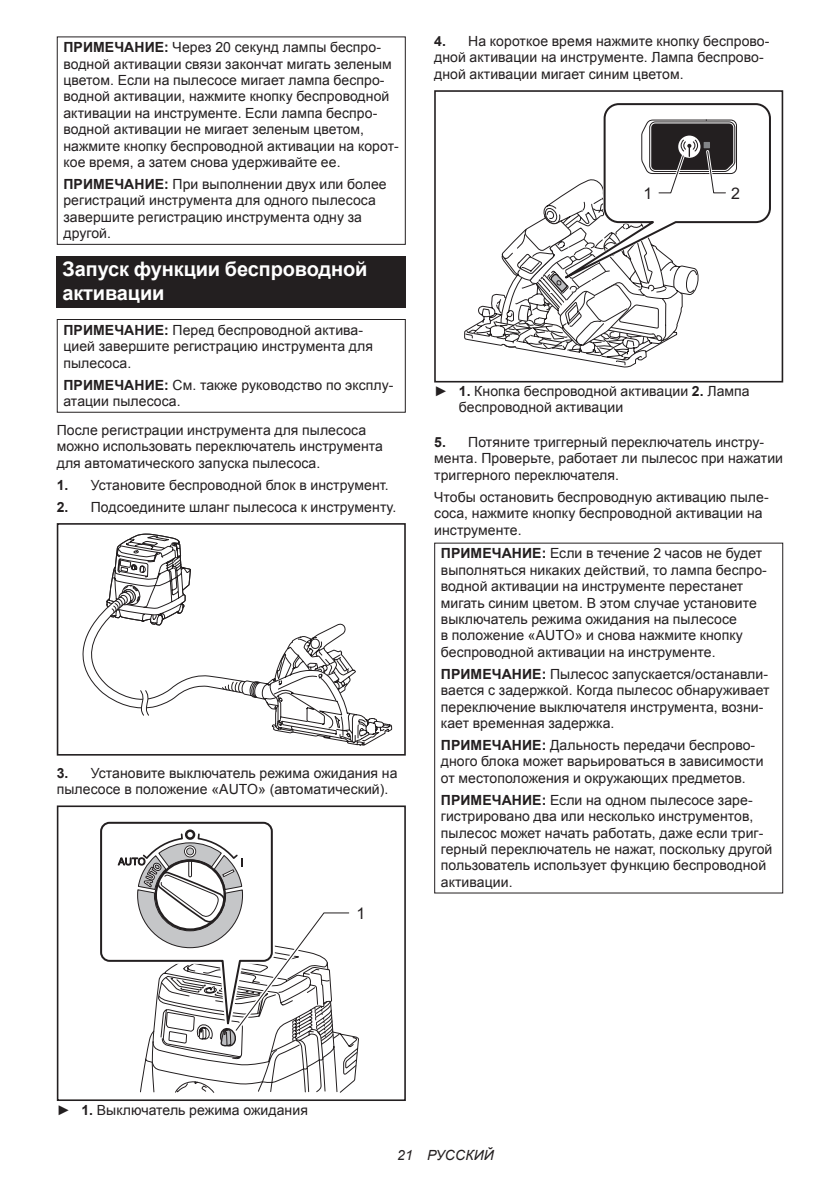
<style>
.page{position:relative;width:840px;height:1191px;background:#fff}
.page>*{position:absolute;margin:0;border:0;box-sizing:border-box;transform-origin:0 0}
.t1{font:700 20px/23.4px "Arial";letter-spacing:-.01em;color:#fff}
.t2{font:16px "Arial";color:#231f20}
.t3{font:14px/16.4px "Arial";letter-spacing:.005em;color:#231f20}
.t4{font:italic 14px "Arial";letter-spacing:.005em;color:#231f20}
.s1{font-weight:700}
</style>
<div class="page">
<div style="left:57px;top:36px;width:348px;height:209px;border:1px solid #231f20"></div>
<div style="left:57px;top:256px;width:348px;height:52px;background:#231f20"></div>
<div style="left:57px;top:319px;width:348px;height:94px;border:1px solid #231f20"></div>
<svg style="left:82px;top:533px;width:310px;height:213px"></svg>
<div style="left:57px;top:727px;width:73px;height:28px;background:#fff"></div>
<div style="left:57px;top:523px;width:348px;height:232px;border:2px solid #231f20"></div>
<div style="left:57px;top:805px;width:348px;height:296px;border:2px solid #231f20"></div>
<svg style="left:99px;top:821px;width:259px;height:280px"></svg>
<div style="left:434px;top:90px;width:348px;height:292px;border:2px solid #231f20"></div>
<svg style="left:464px;top:104px;width:305px;height:264px"></svg>
<p class="t3" style="left:63px;top:39px;width:337px"><span class="s1">ПРИМЕЧАНИЕ:</span> Через 20 секунд лампы беспро&shy;водной активации связи закончат мигать зеленым цветом. Если на пылесосе мигает лампа беспро&shy;водной активации, нажмите кнопку беспроводной активации на инструменте. Если лампа беспро&shy;водной активации не мигает зеленым цветом, нажмите кнопку беспроводной активации на корот&shy;кое время, а затем снова удерживайте ее.</p>
<p class="t3" style="left:63px;top:176px;width:324px"><span class="s1">ПРИМЕЧАНИЕ:</span> При выполнении двух или более регистраций инструмента для одного пылесоса завершите регистрацию инструмента одну за другой.</p>
<h1 class="t1" style="left:62px;top:258px;width:306px">Запуск функции беспроводной активации</h1>
<p class="t3" style="left:63px;top:322px;width:311px"><span class="s1">ПРИМЕЧАНИЕ:</span> Перед беспроводной актива&shy;цией завершите регистрацию инструмента для пылесоса.</p>
<p class="t3" style="left:63px;top:377px;width:331px"><span class="s1">ПРИМЕЧАНИЕ:</span> См. также руководство по эксплу&shy;атации пылесоса.</p>
<p class="t3" style="left:57px;top:422px;width:327px">После регистрации инструмента для пылесоса можно использовать переключатель инструмента для автоматического запуска пылесоса.</p>
<p class="t3" style="left:57px;top:476px;width:333px"><span class="s1">1.</span> Установите беспроводной блок в инструмент.</p>
<p class="t3" style="left:57px;top:499px;width:341px"><span class="s1">2.</span> Подсоедините шланг пылесоса к инструменту.</p>
<p class="t3" style="left:57px;top:764px;width:342px"><span class="s1">3.</span> Установите выключатель режима ожидания на пылесосе в положение «AUTO» (автоматический).</p>
<p class="t2" style="left:356px;top:902px;width:10px">1</p>
<p class="t3" style="left:434px;top:33px;width:336px"><span class="s1">4.</span> На короткое время нажмите кнопку беспрово&shy;дной активации на инструменте. Лампа беспрово&shy;дной активации мигает синим цветом.</p>
<p class="t2" style="left:643px;top:183px;width:10px">1</p>
<p class="t2" style="left:730px;top:183px;width:10px">2</p>
<p class="t3" style="left:458px;top:383px;width:292px;text-indent:-25px">► <span class="s1">1.</span> Кнопка беспроводной активации <span class="s1">2.</span> Лампа беспроводной активации</p>
<p class="t3" style="left:434px;top:434px;width:350px"><span class="s1">5.</span> Потяните триггерный переключатель инстру&shy;мента. Проверьте, работает ли пылесос при нажатии триггерного переключателя.</p>
<p class="t3" style="left:434px;top:489px;width:336px">Чтобы остановить беспроводную активацию пыле&shy;соса, нажмите кнопку беспроводной активации на инструменте.</p>
<p class="t3" style="left:440px;top:545px;width:327px"><span class="s1">ПРИМЕЧАНИЕ:</span> Если в течение 2 часов не будет выполняться никаких действий, то лампа беспро&shy;водной активации на инструменте перестанет мигать синим цветом. В этом случае установите выключатель режима ожидания на пылесосе<br>в положение «AUTO» и снова нажмите кнопку беспроводной активации на инструменте.</p>
<p class="t3" style="left:440px;top:666px;width:330px"><span class="s1">ПРИМЕЧАНИЕ:</span> Пылесос запускается/останавли&shy;вается с задержкой. Когда пылесос обнаруживает переключение выключателя инструмента, возни&shy;кает временная задержка.</p>
<p class="t3" style="left:440px;top:737px;width:324px"><span class="s1">ПРИМЕЧАНИЕ:</span> Дальность передачи беспрово&shy;дного блока может варьироваться в зависимости от местоположения и окружающих предметов.</p>
<p class="t3" style="left:440px;top:792px;width:333px"><span class="s1">ПРИМЕЧАНИЕ:</span> Если на одном пылесосе заре&shy;гистрировано два или несколько инструментов, пылесос может начать работать, даже если триг&shy;герный переключатель не нажат, поскольку другой пользователь использует функцию беспроводной активации.</p>
<p class="t3" style="left:57px;top:1102px;width:252px">► <span class="s1">1.</span> Выключатель режима ожидания</p>
<p class="t4" style="left:397px;top:1146px;width:98px">21 РУССКИЙ</p>
</div>
